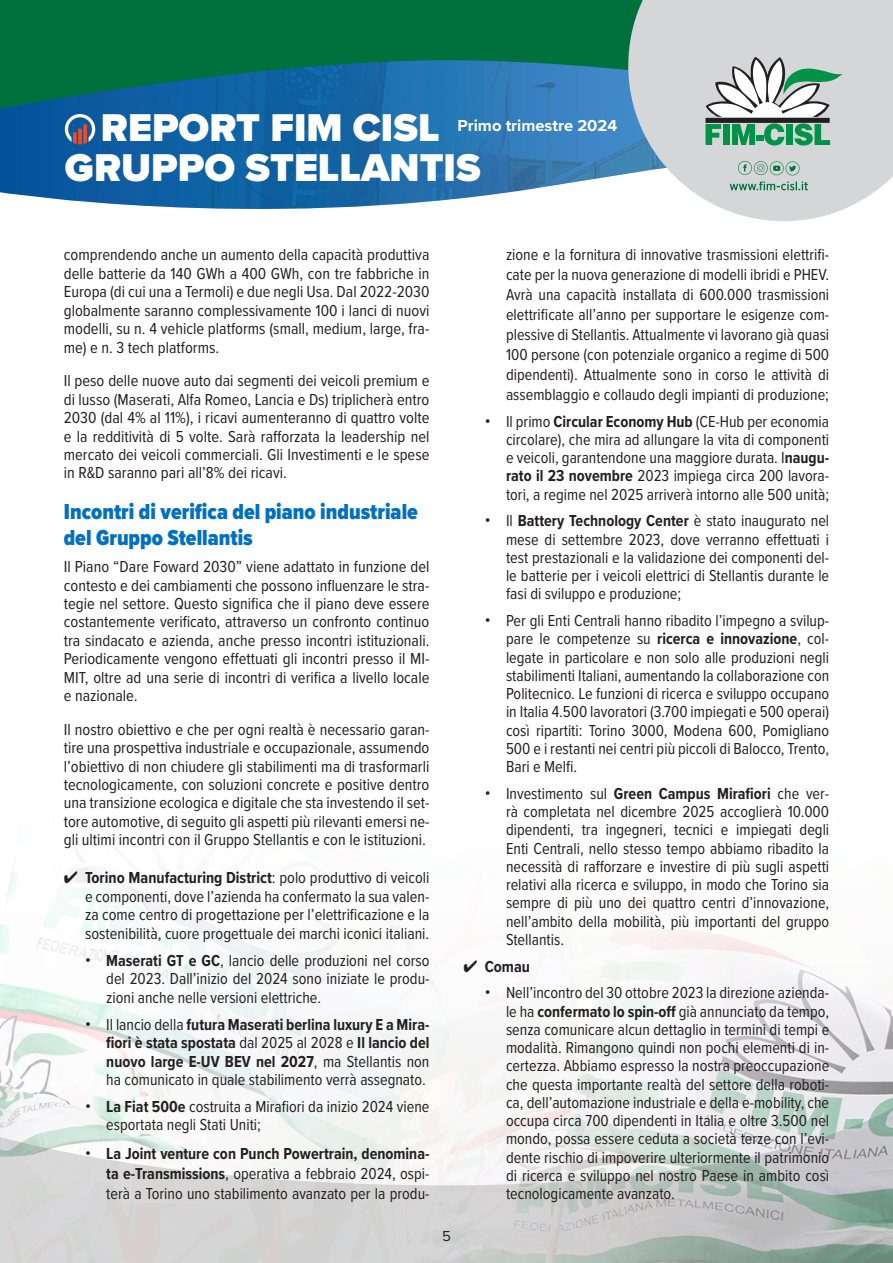
<style>
.page{position:relative;width:893px;height:1263px;background:#fff}
.page>*{position:absolute;margin:0;border:0;box-sizing:border-box;transform-origin:0 0}
.t1{font:900 40.2px "Proxima Nova";color:#fff}
.Titoletto{font:900 22.5px/25.8px "Proxima Nova Cond";color:#0070c0}
.Normale{font:16.5px/18.3px "Proxima Nova Cond";color:#231f20;text-align:justify}
.t2{font:700 16.5px "Proxima Nova";color:#fff}
.t3{font:700 16.5px "Proxima Nova Cond";color:#231f20}
.t4{font:15px "Proxima Nova";color:#231f20}
.s1{font-weight:700}
.s2{font-family:"Helvetica"}
</style>
<div class="page">
<img style="left:0;top:849px;width:893px;height:259px">
<svg style="left:0;top:1108px;width:893px;height:155px"></svg>
<img style="left:0;top:109px;width:628px;height:100px">
<svg style="left:0;top:0;width:628px;height:109px;fill:#00713d"></svg>
<svg style="left:628px;top:0;width:265px;height:221px;fill:#d5d6d8"></svg>
<svg style="left:65px;top:114px;width:30px;height:30px"></svg>
<svg style="left:730px;top:181px;width:78px;height:9px"></svg>
<svg style="left:738px;top:161px;width:62px;height:14px"></svg>
<div style="left:705px;top:118px;width:125px;height:5px;background:#231f20"></div>
<svg style="left:705px;top:124px;width:16px;height:21px"></svg>
<div style="left:723px;top:124px;width:6px;height:21px;background:#009247"></div>
<svg style="left:732px;top:124px;width:23px;height:21px"></svg>
<div style="left:756px;top:135px;width:8px;height:5px;background:#009247"></div>
<svg style="left:764px;top:123px;width:20px;height:23px"></svg>
<div style="left:786px;top:124px;width:7px;height:21px;background:#009247"></div>
<svg style="left:794px;top:123px;width:36px;height:23px"></svg>
<svg style="left:706px;top:57px;width:136px;height:60px"></svg>
<p class="t1" style="left:101px;top:98px;width:340px">REPORT FIM CISL</p>
<p class="t1" style="left:65px;top:138px;width:417px">GRUPPO STELLANTIS</p>
<p class="t2" style="left:458px;top:113px;width:161px">Primo trimestre 2024</p>
<p class="Normale" style="left:64px;top:245px;width:367px">comprendendo anche un aumento della capacità produttiva delle batterie da 140 GWh a 400 GWh, con tre fabbriche in Europa (di cui una a Termoli) e due negli Usa. Dal 2022-2030 globalmente saranno complessivamente 100 i lanci di nuovi modelli, su n. 4 vehicle platforms (small, medium, large, fra&shy;me) e n. 3 tech platforms.</p>
<p class="Normale" style="left:64px;top:371px;width:367px">Il peso delle nuove auto dai segmenti dei veicoli premium e di lusso (Maserati, Alfa Romeo, Lancia e Ds) triplicherà entro 2030 (dal 4% al 11%), i ricavi aumenteranno di quattro volte e la redditività di 5 volte. Sarà rafforzata la leadership nel mercato dei veicoli commerciali. Gli Investimenti e le spese in R&amp;D saranno pari all’8% dei ricavi.</p>
<p class="Titoletto" style="left:64px;top:499px;width:356px">Incontri di verifica del piano industriale del Gruppo Stellantis</p>
<p class="Normale" style="left:64px;top:557px;width:367px">Il Piano “Dare Foward 2030” viene adattato in funzione del contesto e dei cambiamenti che possono influenzare le stra&shy;tegie nel settore. Questo significa che il piano deve essere costantemente verificato, attraverso un confronto continuo tra sindacato e azienda, anche presso incontri istituzionali.<br>Periodicamente vengono effettuati gli incontri presso il MI-MIT, oltre ad una serie di incontri di verifica a livello locale e nazionale.</p>
<p class="Normale" style="left:64px;top:719px;width:367px">Il nostro obiettivo e che per ogni realtà è necessario garan&shy;tire una prospettiva industriale e occupazionale, assumendo l’obiettivo di non chiudere gli stabilimenti ma di trasformarli tecnologicamente, con soluzioni concrete e positive dentro una transizione ecologica e digitale che sta investendo il set&shy;tore automotive, di seguito gli aspetti più rilevanti emersi ne&shy;gli ultimi incontri con il Gruppo Stellantis e con le istituzioni.</p>
<p class="Normale" style="left:85px;top:868px;width:346px;text-indent:-21px">✔ <span class="s1">Torino Manufacturing District</span>: polo produttivo di veicoli e componenti, dove l’azienda ha confermato la sua valen&shy;za come centro di progettazione per l’elettrificazione e la sostenibilità, cuore progettuale dei marchi iconici italiani.</p>
<p class="Normale" style="left:106px;top:950px;width:325px;text-indent:-21px"><span class="s2">•</span> <span class="s1">Maserati GT e GC</span>, lancio delle produzioni nel corso del 2023. Dall’inizio del 2024 sono iniziate le produ&shy;zioni anche nelle versioni elettriche.</p>
<p class="Normale" style="left:106px;top:1014px;width:325px;text-indent:-21px"><span class="s2">•</span> Il lancio della <span class="s1">futura Maserati berlina luxury E a Mira&shy;fiori è stata spostata</span> dal 2025 al 2028 e <span class="s1">Il lancio del nuovo large E-UV BEV nel 2027</span>, ma Stellantis non ha comunicato in quale stabilimento verrà assegnato.</p>
<p class="Normale" style="left:106px;top:1096px;width:325px;text-indent:-21px"><span class="s2">•</span> <span class="s1">La Fiat 500e</span> costruita a Mirafiori da inizio 2024 viene esportata negli Stati Uniti;</p>
<p class="Normale" style="left:106px;top:1143px;width:325px;line-height:20.1px;text-indent:-21px"><span class="s2">•</span> <span class="s1">La Joint venture con Punch Powertrain, denomina&shy;ta e-Transmissions</span>, operativa a febbraio 2024, ospi&shy;terà a Torino uno stabilimento avanzato per la produ-</p>
<p class="t4" style="left:442px;top:1224px;width:10px">5</p>
<p class="Normale" style="left:506px;top:244px;width:325px;line-height:20px">zione e la fornitura di innovative trasmissioni elettrifi&shy;cate per la nuova generazione di modelli ibridi e PHEV.<br>Avrà una capacità installata di 600.000 trasmissioni elettrificate all’anno per supportare le esigenze com&shy;plessive di Stellantis. Attualmente vi lavorano già quasi 100 persone (con potenziale organico a regime di 500 dipendenti). Attualmente sono in corso le attività di assemblaggio e collaudo degli impianti di produzione;</p>
<p class="Normale" style="left:506px;top:411px;width:325px;text-indent:-21px"><span class="s2">•</span> Il primo <span class="s1">Circular Economy Hub</span> (CE-Hub per economia circolare), che mira ad allungare la vita di componenti e veicoli, garantendone una maggiore durata. I<span class="s1">naugu&shy;rato il 23 novembre</span> 2023 impiega circa 200 lavora&shy;tori, a regime nel 2025 arriverà intorno alle 500 unità;</p>
<p class="Normale" style="left:506px;top:511px;width:325px;text-indent:-21px"><span class="s2">•</span> Il <span class="s1">Battery Technology Center</span> è stato inaugurato nel mese di settembre 2023, dove verranno effettuati i test prestazionali e la validazione dei componenti del&shy;le batterie per i veicoli elettrici di Stellantis durante le fasi di sviluppo e produzione;</p>
<p class="Normale" style="left:506px;top:611px;width:325px;text-indent:-21px"><span class="s2">•</span> Per gli Enti Centrali hanno ribadito l’impegno a svilup&shy;pare le competenze su <span class="s1">ricerca e innovazione</span>, col&shy;legate in particolare e non solo alle produzioni negli stabilimenti Italiani, aumentando la collaborazione con Politecnico. Le funzioni di ricerca e sviluppo occupano in Italia 4.500 lavoratori (3.700 impiegati e 500 operai) così ripartiti: Torino 3000, Modena 600, Pomigliano 500 e i restanti nei centri più piccoli di Balocco, Trento, Bari e Melfi.</p>
<p class="Normale" style="left:506px;top:783px;width:325px;text-indent:-21px"><span class="s2">•</span> Investimento sul <span class="s1">Green Campus Mirafiori</span> che ver&shy;rà completata nel dicembre 2025 accoglierà 10.000 dipendenti, tra ingegneri, tecnici e impiegati degli Enti Centrali, nello stesso tempo abbiamo ribadito la necessità di rafforzare e investire di più sugli aspetti relativi alla ricerca e sviluppo, in modo che Torino sia sempre di più uno dei quattro centri d’innovazione, nell’ambito della mobilità, più importanti del gruppo Stellantis.</p>
<p class="t3" style="left:463px;top:954px;width:68px">✔ Comau</p>
<p class="Normale" style="left:506px;top:983px;width:325px;text-indent:-21px"><span class="s2">•</span> Nell’incontro del 30 ottobre 2023 la direzione azienda&shy;le ha <span class="s1">confermato lo spin-off</span> già annunciato da tempo, senza comunicare alcun dettaglio in termini di tempi e modalità. Rimangono quindi non pochi elementi di in&shy;certezza. Abbiamo espresso la nostra preoccupazione che questa importante realtà del settore della roboti&shy;ca, dell’automazione industriale e della e-mobility, che occupa circa 700 dipendenti in Italia e oltre 3.500 nel mondo, possa essere ceduta a società terze con l’evi&shy;dente rischio di impoverire ulteriormente il patrimonio di ricerca e sviluppo nel nostro Paese in ambito così tecnologicamente avanzato.</p>
</div>
